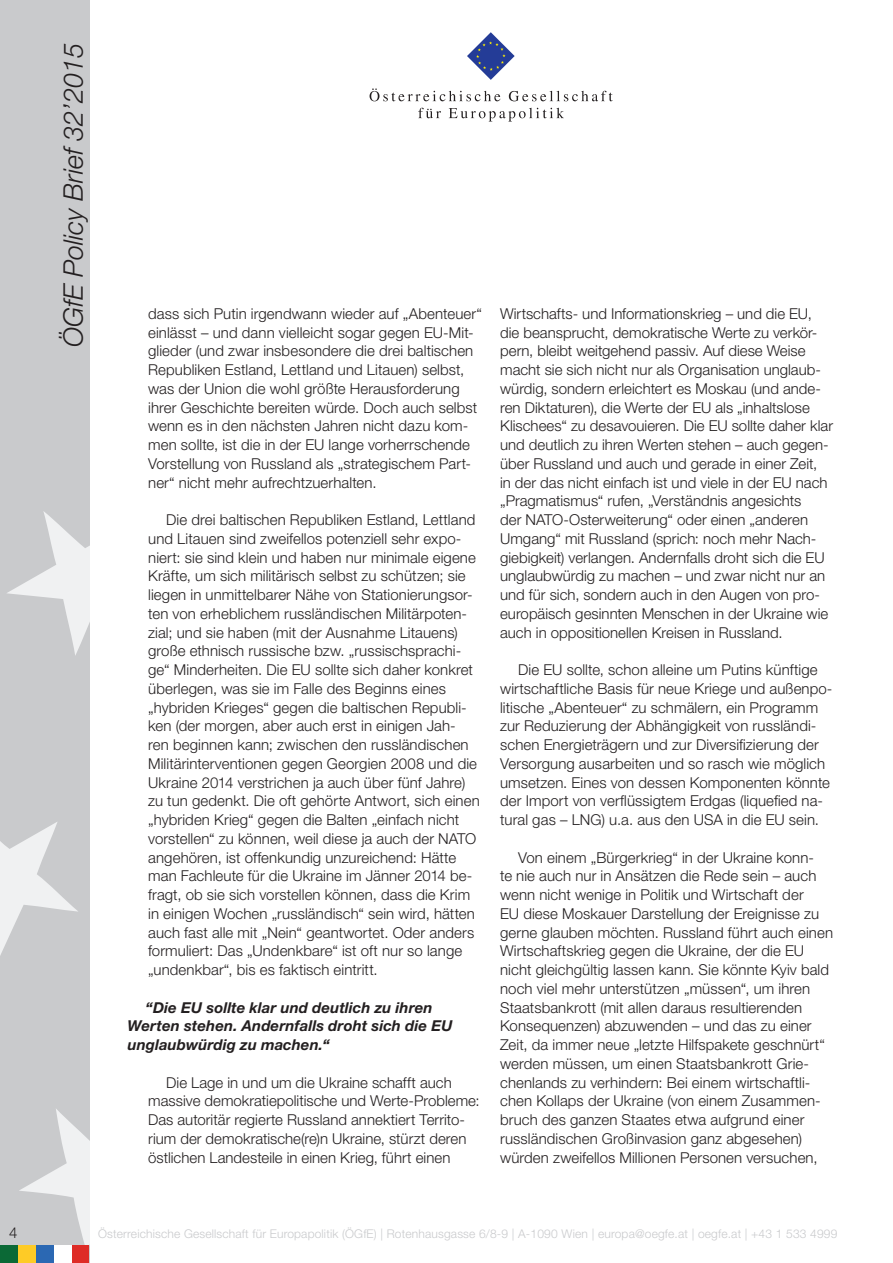
<style>
.page{position:relative;width:893px;height:1263px;background:#fff}
.page>*{position:absolute;margin:0;border:0;box-sizing:border-box;transform-origin:0 0}
.t1{font:italic 300 27px "Helvetica Neue LT Std";color:#231f20}
.Standard_Paragraph{font:300 15px/18.8px "Helvetica Neue LT Std";letter-spacing:.005em;color:#231f20}
.Standard_Paragraph-2{font:italic 700 15px/18.8px "Helvetica Neue LT Std";letter-spacing:.005em;color:#231f20}
.t2{font:300 12px "Helvetica Neue LT Std";letter-spacing:.015em;color:#c9cacc}
</style>
<div class="page">
<div style="left:0;top:0;width:89px;height:1263px;background:#c9cacc"></div>
<svg style="left:19px;top:1109px;width:70px;height:136px"></svg>
<svg style="left:0;top:822px;width:78px;height:134px"></svg>
<svg style="left:7px;top:511px;width:82px;height:144px"></svg>
<div style="left:18px;top:1245px;width:18px;height:18px;background:#fecb26"></div>
<div style="left:36px;top:1245px;width:18px;height:18px;background:#2b68b3"></div>
<div style="left:71px;top:1245px;width:18px;height:18px;background:#de2b26"></div>
<div style="left:0;top:1245px;width:18px;height:18px;background:#0b6936"></div>
<div style="left:54px;top:1245px;width:17px;height:18px;background:#fff"></div>
<svg style="left:467px;top:32px;width:48px;height:48px"></svg>
<svg style="left:370px;top:88px;width:130px;height:13px"></svg>
<svg style="left:509px;top:91px;width:104px;height:10px"></svg>
<svg style="left:418px;top:108px;width:23px;height:10px"></svg>
<svg style="left:449px;top:108px;width:115px;height:14px"></svg>
<h1 class="t1" style="left:57px;top:347px;width:305px;rotate:-90deg">ÖGfE Policy Brief 32’2015</h1>
<p class="Standard_Paragraph" style="left:148px;top:304px;width:335px">dass sich Putin irgendwann wieder auf „Abenteuer“ einlässt – und dann vielleicht sogar gegen EU-Mit&shy;glieder (und zwar insbesondere die drei baltischen Republiken Estland, Lettland und Litauen) selbst, was der Union die wohl größte Herausforderung ihrer Geschichte bereiten würde. Doch auch selbst wenn es in den nächsten Jahren nicht dazu kom&shy;men sollte, ist die in der EU lange vorherrschende Vorstellung von Russland als „strategischem Part&shy;ner“ nicht mehr aufrechtzuerhalten.</p>
<p class="Standard_Paragraph" style="left:148px;top:510px;width:333px;text-indent:18px">Die drei baltischen Republiken Estland, Lettland und Litauen sind zweifellos potenziell sehr expo&shy;niert: sie sind klein und haben nur minimale eigene Kräfte, um sich militärisch selbst zu schützen; sie liegen in unmittelbarer Nähe von Stationierungsor&shy;ten von erheblichem russländischen Militärpoten&shy;zial; und sie haben (mit der Ausnahme Litauens) große ethnisch russische bzw. „russischsprachi&shy;ge“ Minderheiten. Die EU sollte sich daher konkret überlegen, was sie im Falle des Beginns eines „hybriden Krieges“ gegen die baltischen Republi&shy;ken (der morgen, aber auch erst in einigen Jah&shy;ren beginnen kann; zwischen den russländischen Militärinterventionen gegen Georgien 2008 und die Ukraine 2014 verstrichen ja auch über fünf Jahre) zu tun gedenkt. Die oft gehörte Antwort, sich einen „hybriden Krieg“ gegen die Balten „einfach nicht vorstellen“ zu können, weil diese ja auch der NATO angehören, ist offenkundig unzureichend: Hätte man Fachleute für die Ukraine im Jänner 2014 be&shy;fragt, ob sie sich vorstellen können, dass die Krim in einigen Wochen „russländisch“ sein wird, hätten auch fast alle mit „Nein“ geantwortet. Oder anders formuliert: Das „Undenkbare“ ist oft nur so lange „undenkbar“, bis es faktisch eintritt.</p>
<p class="Standard_Paragraph-2" style="left:128px;top:997px;width:326px;text-indent:18px">“Die EU sollte klar und deutlich zu ihren<br>Werten stehen. Andernfalls droht sich die EU unglaubwürdig zu machen.“</p>
<p class="Standard_Paragraph" style="left:148px;top:1072px;width:333px;text-indent:18px">Die Lage in und um die Ukraine schafft auch massive demokratiepolitische und Werte-Probleme:<br>Das autoritär regierte Russland annektiert Territo&shy;rium der demokratische(re)n Ukraine, stürzt deren östlichen Landesteile in einen Krieg, führt einen</p>
<p class="Standard_Paragraph" style="left:500px;top:304px;width:334px">Wirtschafts- und Informationskrieg – und die EU, die beansprucht, demokratische Werte zu verkör&shy;pern, bleibt weitgehend passiv. Auf diese Weise macht sie sich nicht nur als Organisation unglaub&shy;würdig, sondern erleichtert es Moskau (und ande&shy;ren Diktaturen), die Werte der EU als „inhaltslose Klischees“ zu desavouieren. Die EU sollte daher klar und deutlich zu ihren Werten stehen – auch gegen&shy;über Russland und auch und gerade in einer Zeit,<br>in der das nicht einfach ist und viele in der EU nach „Pragmatismus“ rufen, „Verständnis angesichts<br>der NATO-Osterweiterung“ oder einen „anderen Umgang“ mit Russland (sprich: noch mehr Nach&shy;giebigkeit) verlangen. Andernfalls droht sich die EU unglaubwürdig zu machen – und zwar nicht nur an und für sich, sondern auch in den Augen von pro&shy;europäisch gesinnten Menschen in der Ukraine wie auch in oppositionellen Kreisen in Russland.</p>
<p class="Standard_Paragraph" style="left:500px;top:660px;width:334px;text-indent:18px">Die EU sollte, schon alleine um Putins künftige wirtschaftliche Basis für neue Kriege und außenpo&shy;litische „Abenteuer“ zu schmälern, ein Programm zur Reduzierung der Abhängigkeit von russländi&shy;schen Energieträgern und zur Diversifizierung der Versorgung ausarbeiten und so rasch wie möglich umsetzen. Eines von dessen Komponenten könnte der Import von verflüssigtem Erdgas (liquefied na&shy;tural gas – LNG) u.a. aus den USA in die EU sein.</p>
<p class="Standard_Paragraph" style="left:500px;top:847px;width:334px;text-indent:18px">Von einem „Bürgerkrieg“ in der Ukraine konn-<br>te nie auch nur in Ansätzen die Rede sein – auch wenn nicht wenige in Politik und Wirtschaft der<br>EU diese Moskauer Darstellung der Ereignisse zu gerne glauben möchten. Russland führt auch einen Wirtschaftskrieg gegen die Ukraine, der die EU nicht gleichgültig lassen kann. Sie könnte Kyiv bald noch viel mehr unterstützen „müssen“, um ihren Staatsbankrott (mit allen daraus resultierenden Konsequenzen) abzuwenden – und das zu einer Zeit, da immer neue „letzte Hilfspakete geschnürt“ werden müssen, um einen Staatsbankrott Grie&shy;chenlands zu verhindern: Bei einem wirtschaftli&shy;chen Kollaps der Ukraine (von einem Zusammen&shy;bruch des ganzen Staates etwa aufgrund einer russländischen Großinvasion ganz abgesehen) würden zweifellos Millionen Personen versuchen,</p>
<p class="Standard_Paragraph" style="left:9px;top:1222px;width:10px">4</p>
<p class="t2" style="left:98px;top:1226px;width:741px">Österreichische Gesellschaft für Europapolitik (ÖGfE) | Rotenhausgasse 6/8-9 | A-1090 Wien | europa@oegfe.at | oegfe.at | +43 1 533 4999</p>
</div>
